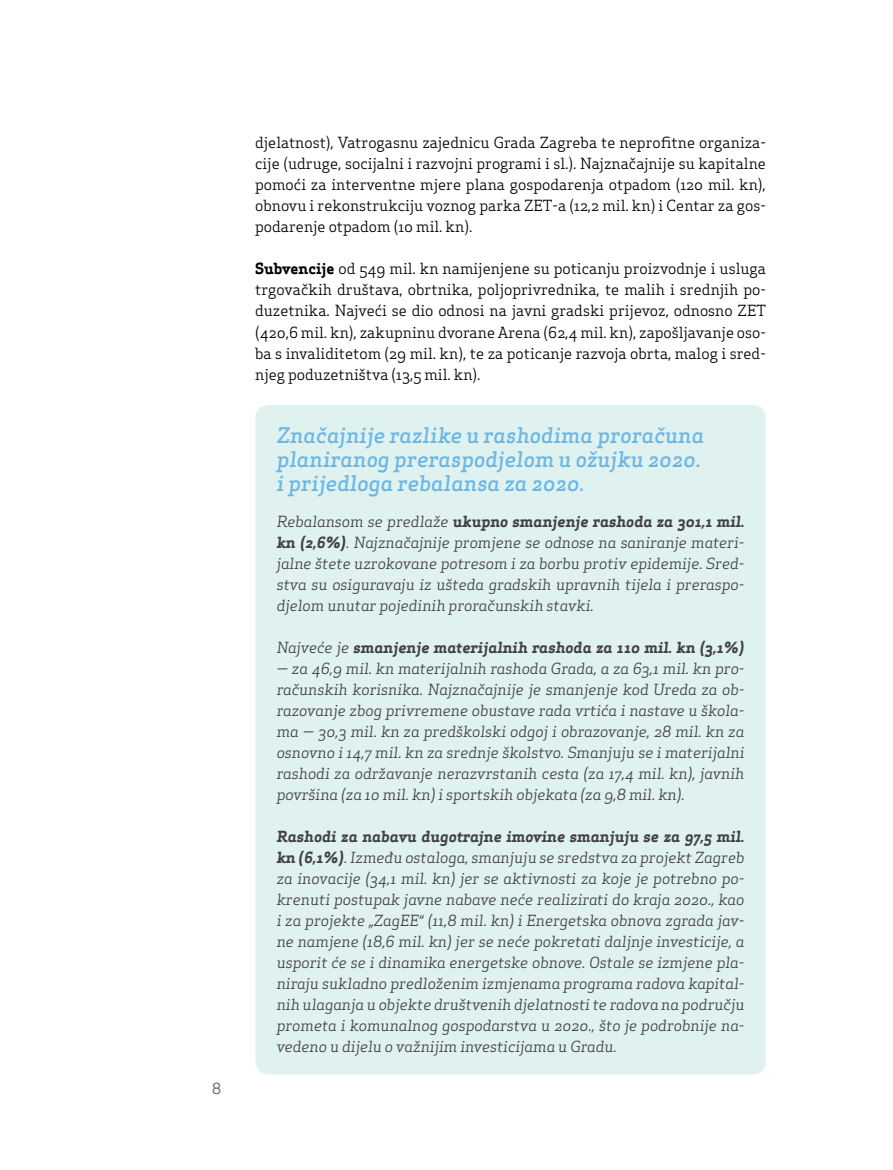
<style>
.page{position:relative;width:893px;height:1170px;background:#fff}
.page>*{position:absolute;margin:0;border:0;box-sizing:border-box;transform-origin:0 0}
.t1{font:italic 500 21px/24px "Apex Serif";color:#6bb6e5}
.t2{font:italic 15px/21px "Apex Serif";color:#414042;text-align:justify}
.t3{font:15px/21px "Apex Serif";color:#000;text-align:justify}
.t4{font:italic 700 15px "Apex Serif";color:#414042}
.t5{font:15px "Apex Serif";color:#58595b}
.s1{font-weight:700}
.s2{font-weight:400}
</style>
<div class="page">
<div style="left:255px;top:405px;width:511px;height:669px;background:#e0f2ef;border-radius:13px"></div>
<p class="t5" style="left:212px;top:1078px;width:10px">8</p>
<p class="t3" style="left:255px;top:132px;width:512px">djelatnost), Vatrogasnu zajednicu Grada Zagreba te neprofitne organiza&shy;cije (udruge, socijalni i razvojni programi i sl.). Najznačajnije su kapitalne pomoći za interventne mjere plana gospodarenja otpadom (120 mil. kn), obnovu i rekonstrukciju voznog parka ZET-a (12,2 mil. kn) i Centar za gos&shy;podarenje otpadom (10 mil. kn).</p>
<p class="t3" style="left:255px;top:258px;width:512px"><span class="s1">Subvencije</span> od 549 mil. kn namijenjene su poticanju proizvodnje i usluga trgovačkih društava, obrtnika, poljoprivrednika, te malih i srednjih po&shy;duzetnika. Najveći se dio odnosi na javni gradski prijevoz, odnosno ZET (420,6 mil. kn), zakupninu dvorane Arena (62,4 mil. kn), zapošljavanje oso&shy;ba s invaliditetom (29 mil. kn), te za poticanje razvoja obrta, malog i sred&shy;njeg poduzetništva (13,5 mil. kn).</p>
<h1 class="t1" style="left:277px;top:422px;width:429px">Značajnije razlike u rashodima proračuna planiranog preraspodjelom u ožujku 2020. i prijedloga rebalansa za 2020.</h1>
<p class="t2" style="left:277px;top:510px;width:469px">Rebalansom se predlaže <span class="s1">ukupno smanjenje rashoda za 301,1 mil. kn (2,6%)</span>. Najznačajnije promjene se odnose na saniranje materi&shy;jalne štete uzrokovane potresom i za borbu protiv epidemije. Sred&shy;stva su osiguravaju iz ušteda gradskih upravnih tijela i preraspo&shy;djelom unutar pojedinih proračunskih stavki.</p>
<p class="t4" style="left:277px;top:637px;width:469px"><span class="s2">Najveće je</span> smanjenje materijalnih rashoda za 110 mil. kn (3,1%)</p>
<p class="t2" style="left:277px;top:657px;width:469px">— za 46,9 mil. kn materijalnih rashoda Grada, a za 63,1 mil. kn pro&shy;računskih korisnika. Najznačajnije je smanjenje kod Ureda za ob&shy;razovanje zbog privremene obustave rada vrtića i nastave u škola&shy;ma — 30,3 mil. kn za predškolski odgoj i obrazovanje, 28 mil. kn za osnovno i 14,7 mil. kn za srednje školstvo. Smanjuju se i materijalni rashodi za održavanje nerazvrstanih cesta (za 17,4 mil. kn), javnih površina (za 10 mil. kn) i sportskih objekata (za 9,8 mil. kn).</p>
<p class="t2" style="left:277px;top:825px;width:469px"><span class="s1">Rashodi za nabavu dugotrajne imovine smanjuju se za 97,5 mil. kn (6,1%)</span>. Između ostaloga, smanjuju se sredstva za projekt Zagreb za inovacije (34,1 mil. kn) jer se aktivnosti za koje je potrebno po&shy;krenuti postupak javne nabave neće realizirati do kraja 2020., kao i za projekte „ZagEE“ (11,8 mil. kn) i Energetska obnova zgrada jav&shy;ne namjene (18,6 mil. kn) jer se neće pokretati daljnje investicije, a usporit će se i dinamika energetske obnove. Ostale se izmjene pla&shy;niraju sukladno predloženim izmjenama programa radova kapital&shy;nih ulaganja u objekte društvenih djelatnosti te radova na području prometa i komunalnog gospodarstva u 2020., što je podrobnije na&shy;vedeno u dijelu o važnijim investicijama u Gradu.</p>
</div>
